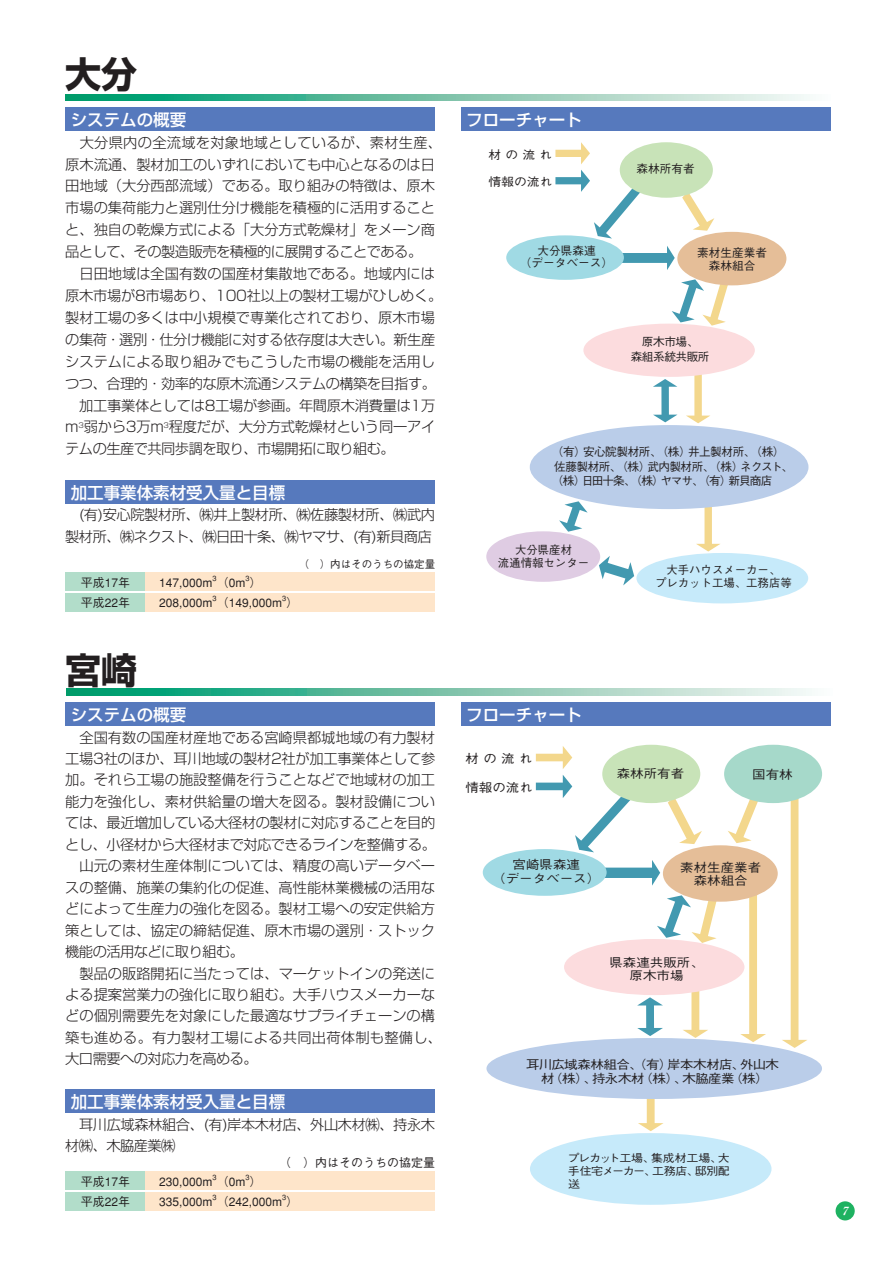
<style>
.page{position:relative;width:893px;height:1263px;background:#fff}
.page>*{position:absolute;margin:0;border:0;box-sizing:border-box;transform-origin:0 0}
.t1{font:700 36px "Shin Go Pro";color:#231f20}
.t2{font:500 16.5px "Shin Go Pro";color:#fff}
.t3{font:300 14.25px/21.9px "Shin Go Pro";color:#231f20}
.t4{font:300 14.25px "Shin Go Pro";letter-spacing:-.04em;color:#231f20}
.t5{font:300 14.25px/21.5px "Shin Go Pro";letter-spacing:-.03em;color:#231f20}
.t6{font:300 14.25px "Shin Go Pro";letter-spacing:-.02em;color:#231f20}
.t7{font:300 14.25px "Shin Go Pro";letter-spacing:-.035em;color:#231f20}
.t8{font:300 14.25px "Shin Go Pro";letter-spacing:.02em;color:#231f20}
.t9{font:500 12.3px/13.5px "Gothic BBB";color:#231f20;text-align:center;scale:1.1 1}
.t10{font:500 12.3px/13.5px "Gothic BBB";letter-spacing:-.045em;color:#231f20;text-align:center;scale:1.1 1}
.t11{font:500 12px/19.5px "Gothic BBB";color:#231f20}
.t12{font:500 11.7px/14.2px "Gothic BBB";letter-spacing:-.04em;color:#231f20;text-align:center}
.t13{font:500 11.7px/12.9px "Gothic BBB";color:#231f20;text-align:center}
.t14{font:500 11.7px "Gothic BBB";letter-spacing:-.04em;color:#231f20;scale:1.1 1}
.t15{font:500 11.4px/12.3px "Gothic BBB";color:#231f20;text-align:center}
.t16{font:italic 700 11.25px "Ryumin Pro";color:#fff}
.t17{font:500 10.95px/12.9px "Gothic BBB";letter-spacing:-.045em;color:#231f20;text-align:justify;scale:1.1 1}
.t18{font:500 10.5px "Gothic BBB";color:#231f20}
</style>
<div class="page">
<div style="left:65px;top:1089px;width:370px;height:24px;background:#5679bd"></div>
<div style="left:461px;top:702px;width:370px;height:24px;background:#5679bd"></div>
<div style="left:65px;top:702px;width:370px;height:24px;background:#5679bd"></div>
<div style="left:836px;top:1201px;width:19px;height:19px;background:#1eb261;border-radius:50%"></div>
<svg style="left:67px;top:689px;width:745px;height:7px"></svg>
<div style="left:65px;top:1172px;width:370px;height:18px;background:#fee5ca"></div>
<div style="left:65px;top:1192px;width:370px;height:19px;background:#fee5ca"></div>
<div style="left:65px;top:1172px;width:80px;height:18px;background:#b2ddca"></div>
<div style="left:65px;top:1192px;width:80px;height:19px;background:#b2ddca"></div>
<svg style="left:536px;top:746px;width:36px;height:23px"></svg>
<svg style="left:728px;top:786px;width:36px;height:57px"></svg>
<svg style="left:660px;top:785px;width:42px;height:68px"></svg>
<div style="left:645px;top:1003px;width:10px;height:27px;background:#4299b0"></div>
<svg style="left:637px;top:1028px;width:26px;height:8px"></svg>
<svg style="left:638px;top:997px;width:24px;height:8px"></svg>
<div style="left:749px;top:885px;width:9px;height:151px;background:#f3d78c"></div>
<svg style="left:740px;top:1034px;width:26px;height:8px"></svg>
<div style="left:790px;top:786px;width:9px;height:256px;background:#f3d78c"></div>
<svg style="left:782px;top:1040px;width:25px;height:8px"></svg>
<div style="left:691px;top:981px;width:9px;height:51px;background:#f3d78c"></div>
<svg style="left:683px;top:1030px;width:25px;height:8px"></svg>
<svg style="left:536px;top:775px;width:106px;height:82px"></svg>
<div style="left:591px;top:868px;width:63px;height:9px;background:#4299b0"></div>
<svg style="left:652px;top:860px;width:73px;height:90px"></svg>
<div style="left:646px;top:1096px;width:9px;height:29px;background:#f3d78c"></div>
<svg style="left:638px;top:1123px;width:25px;height:8px"></svg>
<div style="left:724px;top:745px;width:98px;height:58px;background:#a6d9ca;border-radius:50%"></div>
<div style="left:602px;top:745px;width:98px;height:58px;background:#c8e3b8;border-radius:50%"></div>
<div style="left:663px;top:845px;width:115px;height:57px;background:#e5be98;border-radius:50%"></div>
<div style="left:564px;top:939px;width:180px;height:56px;background:#fcdcde;border-radius:50%"></div>
<div style="left:483px;top:849px;width:124px;height:47px;background:#a0dae4;border-radius:50%"></div>
<div style="left:530px;top:1133px;width:241px;height:72px;background:#c6eafa;border-radius:50%"></div>
<div style="left:486px;top:1038px;width:336px;height:61px;background:#bacde9;border-radius:50%"></div>
<div style="left:65px;top:480px;width:370px;height:23px;background:#5679bd"></div>
<div style="left:461px;top:107px;width:370px;height:23px;background:#5679bd"></div>
<div style="left:65px;top:107px;width:370px;height:23px;background:#5679bd"></div>
<svg style="left:65px;top:94px;width:745px;height:7px"></svg>
<div style="left:65px;top:572px;width:370px;height:19px;background:#fee5ca"></div>
<div style="left:65px;top:593px;width:370px;height:18px;background:#fee5ca"></div>
<div style="left:65px;top:572px;width:80px;height:19px;background:#b2ddca"></div>
<div style="left:65px;top:593px;width:80px;height:18px;background:#b2ddca"></div>
<svg style="left:682px;top:188px;width:33px;height:51px"></svg>
<div style="left:661px;top:385px;width:8px;height:31px;background:#4299b0"></div>
<svg style="left:653px;top:415px;width:24px;height:7px"></svg>
<svg style="left:653px;top:379px;width:24px;height:8px"></svg>
<svg style="left:596px;top:556px;width:39px;height:30px"></svg>
<svg style="left:559px;top:494px;width:28px;height:43px"></svg>
<div style="left:694px;top:363px;width:8px;height:54px;background:#f3d78c"></div>
<svg style="left:687px;top:416px;width:23px;height:7px"></svg>
<div style="left:704px;top:491px;width:8px;height:55px;background:#f3d78c"></div>
<svg style="left:696px;top:544px;width:24px;height:7px"></svg>
<svg style="left:555px;top:142px;width:89px;height:97px"></svg>
<div style="left:609px;top:254px;width:60px;height:8px;background:#4299b0"></div>
<svg style="left:667px;top:246px;width:70px;height:87px"></svg>
<div style="left:620px;top:142px;width:93px;height:56px;background:#c8e3b8;border-radius:50%"></div>
<div style="left:677px;top:232px;width:109px;height:53px;background:#e5be98;border-radius:50%"></div>
<div style="left:583px;top:324px;width:172px;height:53px;background:#fcdcde;border-radius:50%"></div>
<div style="left:506px;top:235px;width:118px;height:45px;background:#a0dae4;border-radius:50%"></div>
<div style="left:636px;top:553px;width:172px;height:50px;background:#c6eafa;border-radius:50%"></div>
<div style="left:486px;top:531px;width:114px;height:51px;background:#dfcce3;border-radius:50%"></div>
<div style="left:530px;top:425px;width:278px;height:84px;background:#bacde9;border-radius:50%"></div>
<h1 class="t1" style="left:65px;top:46px;width:73px">大分</h1>
<p class="t2" style="left:71px;top:106px;width:117px">システムの概要</p>
<p class="t3" style="left:65px;top:130px;width:378px;text-indent:15px">大分県内の全流域を対象地域としているが、素材生産、原木流通、製材加工のいずれにおいても中心となるのは日田地域（大分西部流域）である。取り組みの特徴は、原木市場の集荷能力と選別仕分け機能を積極的に活用することと、独自の乾燥方式による「大分方式乾燥材」をメーン商品として、その製造販売を積極的に展開することである。</p>
<p class="t3" style="left:80px;top:261px;width:357px">日田地域は全国有数の国産材集散地である。地域内には</p>
<p class="t6" style="left:65px;top:284px;width:379px">原木市場が8市場あり、100社以上の製材工場がひしめく。</p>
<p class="t3" style="left:65px;top:305px;width:371px">製材工場の多くは中小規模で専業化されており、原木市場</p>
<p class="t7" style="left:65px;top:328px;width:371px">の集荷・選別・仕分け機能に対する依存度は大きい。新生産</p>
<p class="t3" style="left:65px;top:349px;width:371px">システムによる取り組みでもこうした市場の機能を活用し</p>
<p class="t4" style="left:65px;top:371px;width:372px">つつ、合理的・効率的な原木流通システムの構築を目指す。</p>
<p class="t6" style="left:79px;top:393px;width:358px">加工事業体としては8工場が参画。年間原木消費量は1万</p>
<p class="t3" style="left:65px;top:414px;width:371px">m<sup>3</sup>弱から3万m<sup>3</sup>程度だが、大分方式乾燥材という同一アイ</p>
<p class="t4" style="left:65px;top:437px;width:331px">テムの生産で共同歩調を取り、市場開拓に取り組む。</p>
<p class="t2" style="left:71px;top:479px;width:216px">加工事業体素材受入量と目標</p>
<p class="t5" style="left:65px;top:502px;width:371px;line-height:21.9px;text-align:right">(有)安心院製材所、㈱井上製材所、㈱佐藤製材所、㈱武内製材所、㈱ネクスト、㈱日田十条、㈱ヤマサ、(有)新貝商店</p>
<p class="t11" style="left:81px;top:573px;width:51px">平成17年平成22年</p>
<h1 class="t1" style="left:65px;top:642px;width:73px">宮崎</h1>
<p class="t11" style="left:159px;top:573px;width:124px">147,000m （0m<br>208,000m （149,000m</p>
<p class="t18" style="left:309px;top:558px;width:127px">　）内はそのうちの協定量</p>
<p class="t2" style="left:71px;top:701px;width:117px">システムの概要</p>
<p class="t3" style="left:80px;top:724px;width:357px">全国有数の国産材産地である宮崎県都城地域の有力製材</p>
<p class="t6" style="left:65px;top:747px;width:372px">工場3社のほか、耳川地域の製材2社が加工事業体として参</p>
<p class="t3" style="left:65px;top:767px;width:371px">加。それら工場の施設整備を行うことなどで地域材の加工</p>
<p class="t3" style="left:65px;top:789px;width:371px">能力を強化し、素材供給量の増大を図る。製材設備につい</p>
<p class="t7" style="left:65px;top:811px;width:371px">ては、最近増加している大径材の製材に対応することを目的</p>
<p class="t4" style="left:65px;top:833px;width:372px">とし、小径材から大径材まで対応できるラインを整備する。</p>
<p class="t3" style="left:80px;top:853px;width:357px">山元の素材生産体制については、精度の高いデータベー</p>
<p class="t3" style="left:65px;top:875px;width:371px">スの整備、施業の集約化の促進、高性能林業機械の活用な</p>
<p class="t3" style="left:65px;top:896px;width:371px">どによって生産力の強化を図る。製材工場への安定供給方</p>
<p class="t3" style="left:65px;top:917px;width:371px">策としては、協定の締結促進、原木市場の選別・ストック</p>
<p class="t4" style="left:65px;top:940px;width:180px">機能の活用などに取り組む。</p>
<p class="t3" style="left:80px;top:960px;width:357px">製品の販路開拓に当たっては、マーケットインの発送に</p>
<p class="t3" style="left:65px;top:982px;width:371px">よる提案営業力の強化に取り組む。大手ハウスメーカーな</p>
<p class="t3" style="left:65px;top:1003px;width:371px">どの個別需要先を対象にした最適なサプライチェーンの構</p>
<p class="t8" style="left:65px;top:1026px;width:378px">築も進める。有力製材工場による共同出荷体制も整備し、</p>
<p class="t4" style="left:65px;top:1047px;width:194px">大口需要への対応力を高める。</p>
<p class="t2" style="left:71px;top:1088px;width:216px">加工事業体素材受入量と目標</p>
<p class="t5" style="left:65px;top:1112px;width:371px;text-indent:14px">耳川広域森林組合、(有)岸本木材店、外山木材㈱、持永木材㈱、木脇産業㈱</p>
<p class="t11" style="left:81px;top:1172px;width:51px">平成17年平成22年</p>
<p class="t11" style="left:279px;top:1154px;width:158px">（　）内はそのうちの協定量</p>
<p class="t11" style="left:159px;top:1172px;width:124px">230,000m （0m<br>335,000m （242,000m</p>
<p class="t2" style="left:466px;top:106px;width:117px">フローチャート</p>
<p class="t14" style="left:488px;top:147px;width:60px">材の流れ</p>
<p class="t14" style="left:488px;top:175px;width:60px">情報の流れ</p>
<p class="t13" style="left:520px;top:244px;width:95px">大分県森連<br>（データベース）</p>
<p class="t12" style="left:636px;top:162px;width:60px">森林所有者</p>
<p class="t13" style="left:697px;top:247px;width:72px">素材生産業者森林組合</p>
<p class="t12" style="left:631px;top:335px;width:80px">原木市場、<br>森組系統共販所</p>
<p class="t12" style="left:552px;top:445px;width:243px;text-align:left">（有）安心院製材所、（株）井上製材所、（株）佐藤製材所、（株）武内製材所、（株）ネクスト、（株）日田十条、（株）ヤマサ、（有）新貝商店</p>
<p class="t15" style="left:498px;top:544px;width:93px">大分県産材<br>流通情報センター</p>
<p class="t15" style="left:655px;top:564px;width:138px">大手ハウスメーカー、<br>プレカット工場、工務店等</p>
<p class="t2" style="left:466px;top:701px;width:117px">フローチャート</p>
<p class="t9" style="left:465px;top:752px;width:63px">材の流れ</p>
<p class="t9" style="left:465px;top:780px;width:63px">情報の流れ</p>
<p class="t9" style="left:617px;top:767px;width:63px">森林所有者</p>
<p class="t9" style="left:752px;top:768px;width:38px">国有林</p>
<p class="t9" style="left:492px;top:858px;width:100px">宮崎県森連<br>（データベース）</p>
<p class="t9" style="left:680px;top:861px;width:75px">素材生産業者森林組合</p>
<p class="t9" style="left:609px;top:956px;width:87px">県森連共販所、原木市場</p>
<p class="t10" style="left:526px;top:1058px;width:232px">耳川広域森林組合、（有）岸本木材店、外山木材（株）持永木材（株）木脇産業（株）</p>
<p class="t17" style="left:567px;top:1152px;width:149px">プレカット工場、集成材工場、大手住宅メーカー、工務店、邸別配送</p>
<p class="t16" style="left:842px;top:1202px;width:11px">7</p>
</div>
